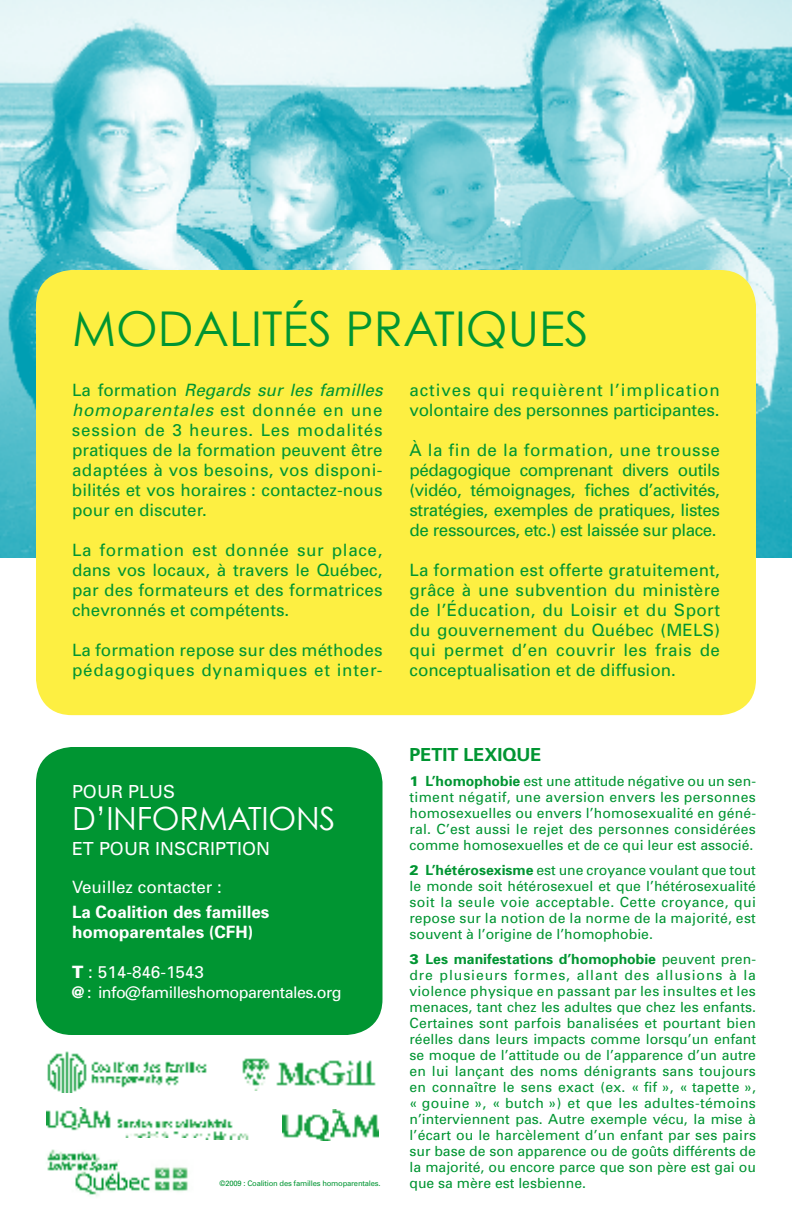
<style>
.page{position:relative;width:792px;height:1224px;background:#fff}
.page>*{position:absolute;margin:0;border:0;box-sizing:border-box;transform-origin:0 0}
.t1{font:48px "Century Gothic";color:#009532}
.t2{font:32px "Century Gothic";letter-spacing:-.01em;color:#fff}
.t3{font:18px "Univers";color:#fff}
.t4{font:700 18px "Univers";color:#009532}
.t5{font:17px/20px "Univers";letter-spacing:.01em;color:#009532;text-align:justify}
.t6{font:17px/20px "Univers";letter-spacing:.055em;color:#009532}
.t7{font:17px/20px "Univers";letter-spacing:.045em;color:#009532}
.t8{font:700 17px/20px "Univers";color:#fff}
.t9{font:17px "Univers";color:#fff}
.t10{font:16px "Univers";letter-spacing:-.03em;color:#fff}
.t11{font:14px/16px "Univers";color:#009532;text-align:justify}
.t12{font:7.6px "Univers";letter-spacing:-.025em;color:#009532}
.s1{font-style:italic}
.s2{font-weight:900}
.s3{font-weight:700}
</style>
<div class="page">
<div style="left:36px;top:747px;width:346px;height:288px;background:#009532;border-radius:36px"></div>
<img style="left:0;top:0;width:792px;height:558px">
<div style="left:36px;top:270px;width:720px;height:445px;background:#fdef42;border-radius:36px"></div>
<img style="left:47px;top:1051px;width:160px;height:41px">
<img style="left:46px;top:1108px;width:203px;height:31px">
<img style="left:46px;top:1138px;width:153px;height:58px">
<img style="left:283px;top:1109px;width:95px;height:32px">
<img style="left:242px;top:1058px;width:134px;height:32px">
<h1 class="t1" style="left:72px;top:300px;width:518px">MODALITÉS PRATIQU ES</h1>
<p class="t5" style="left:72px;top:380px;width:312px">La formation <span class="s1">Regards sur les familles homoparentales</span> est donnée en une session de 3 heures. Les modalités pratiques de la formation peuvent être adaptées à vos besoins, vos disponi&shy;bilités et vos horaires : contactez-nous pour en discuter.</p>
<p class="t5" style="left:72px;top:540px;width:312px">La formation est donnée sur place, dans vos locaux, à travers le Québec, par des formateurs et des formatrices chevronnés et compétents.</p>
<p class="t7" style="left:72px;top:640px;width:312px">La formation repose sur des méthodes pédagogiques dynamiques et inter-</p>
<p class="t6" style="left:410px;top:380px;width:312px">actives qui requièrent l’implication volontaire des personnes participantes.</p>
<p class="t5" style="left:410px;top:440px;width:312px">À la fin de la formation, une trousse pédagogique comprenant divers outils (vidéo, témoignages, fiches d’activités, stratégies, exemples de pratiques, listes de ressources, etc.) est laissée sur place.</p>
<p class="t5" style="left:409px;top:560px;width:312px">La formation est offerte gratuitement, grâce à une subvention du ministère de l’Éducation, du Loisir et du Sport du gouvernement du Québec (MELS</p>
<p class="t5" style="left:410px;top:620px;width:312px;text-indent:305px">) qui permet d’en couvrir les frais de conceptualisation et de diffusion.</p>
<p class="t3" style="left:72px;top:780px;width:105px">Pour plus</p>
<h2 class="t2" style="left:72px;top:798px;width:265px">D’INFORMATIONS</h2>
<p class="t3" style="left:72px;top:838px;width:200px">et pour inscription</p>
<p class="t9" style="left:72px;top:877px;width:151px">Veuillez contacter :</p>
<p class="t8" style="left:72px;top:901px;width:199px">La Coalition des familles homoparentales (CFH)</p>
<p class="t9" style="left:72px;top:961px;width:133px"><span class="s2">T</span> : 514-846-1543</p>
<p class="t10" style="left:72px;top:982px;width:271px"><span class="s2">@</span> : info@familleshomoparentales.org</p>
<p class="t12" style="left:220px;top:1178px;width:162px">©2009 : Coalition des familles homoparentales.</p>
<p class="t4" style="left:410px;top:743px;width:134px">Petit lexique</p>
<p class="t11" style="left:410px;top:773px;width:348px"><span class="s2">1</span> <span class="s3">L’homophobie</span> est une attitude négative ou un sen&shy;timent négatif, une aversion envers les personnes homosexuelles ou envers l’homosexualité en géné&shy;ral. C’est aussi le rejet des personnes considérées comme homosexuelles et de ce qui leur est associé.</p>
<p class="t11" style="left:410px;top:862px;width:348px"><span class="s2">2</span> <span class="s3">L’hétérosexisme</span> est une croyance voulant que tout le monde soit hétérosexuel et que l’hétérosexualité soit la seule voie acceptable. Cette croyance, qui repose sur la notion de la norme de la majorité, est souvent à l’origine de l’homophobie.</p>
<p class="t11" style="left:410px;top:951px;width:348px"><span class="s2">3</span> <span class="s3">Les manifestations d’homophobie</span> peuvent pren&shy;dre plusieurs formes, allant des allusions à la violence physique en passant par les insultes et les menaces, tant chez les adultes que chez les enfants.<br>Certaines sont parfois banalisées et pourtant bien réelles dans leurs impacts comme lorsqu’un enfant se moque de l’attitude ou de l’apparence d’un autre en lui lançant des noms dénigrants sans toujours en connaître le sens exact (ex. « fif », « tapette », « gouine », « butch ») et que les adultes-témoins n’interviennent pas. Autre exemple vécu, la mise à l’écart ou le harcèlement d’un enfant par ses pairs sur base de son apparence ou de goûts différents de la majorité, ou encore parce que son père est gai ou que sa mère est lesbienne.</p>
</div>
